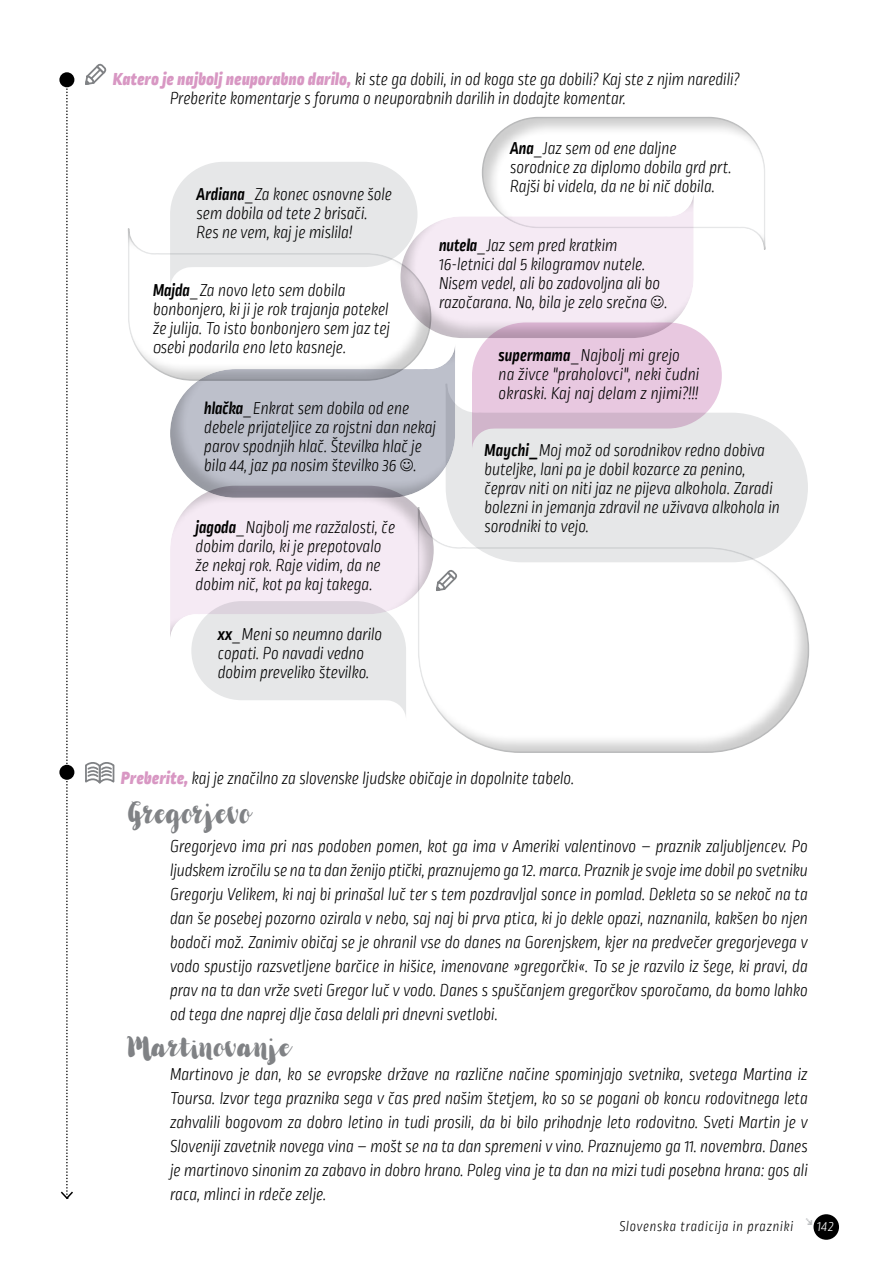
<style>
.page{position:relative;width:893px;height:1263px;background:#fff}
.page>*{position:absolute;margin:0;border:0;box-sizing:border-box;transform-origin:0 0}
.t1{font:29.7px "Kinfolk Pro Smooth";letter-spacing:.01em;color:#808285;scale:.91 1}
.t2{font:27px "Kinfolk Pro Smooth";letter-spacing:.01em;color:#808285}
.t3{font:italic 300 18.15px/19px "Ropa Mix PTT";letter-spacing:-.01em;color:#000;scale:.91 1}
.t4{font:italic 300 14.85px "Ropa Mix PTT";letter-spacing:.05em;color:#000;scale:.91 1}
.s1{font-weight:900;font-size:18.3px;color:#d897c3}
.s2{font-weight:700}
.s3{color:#fff}
</style>
<div class="page">
<svg style="left:85px;top:64px;width:22px;height:21px"></svg>
<div style="left:59px;top:72px;width:15px;height:15px;background:#000;border-radius:50%"></div>
<svg style="left:59px;top:79px;width:16px;height:1120px"></svg>
<svg style="left:85px;top:762px;width:30px;height:22px"></svg>
<div style="left:157px;top:343px;width:312px;height:165px;background:#000;opacity:.2"></div>
<div style="left:157px;top:475px;width:290px;height:166px;background:#fff"></div>
<svg style="left:766px;top:421px;width:42px;height:84px"></svg>
<div style="left:404px;top:505px;width:418px;height:258px;background:#000;opacity:.2"></div>
<div style="left:813px;top:1214px;width:26px;height:26px;background:#000;border-radius:50%"></div>
<svg style="left:170px;top:116px;width:596px;height:604px"></svg>
<p class="t3" style="left:170px;top:71px;width:628px;text-indent:-57px"><span class="s1">Katero je najbolj neuporabno darilo,</span> ki ste ga dobili, in od koga ste ga dobili? Kaj ste z njim naredili?<br>Preberite komentarje s foruma o neuporabnih darilih in dodajte komentar.</p>
<p class="t3" style="left:510px;top:140px;width:245px"><span class="s2">Ana</span>_Jaz sem od ene daljne sorodnice za diplomo dobila grd prt.<br>Rajši bi videla, da ne bi nič dobila.</p>
<p class="t3" style="left:197px;top:186px;width:216px"><span class="s2">Ardiana</span>_Za konec osnovne šole sem dobila od tete 2 brisači.<br>Res ne vem, kaj je mislila!</p>
<p class="t3" style="left:439px;top:237px;width:253px"><span class="s2">nutela</span>_Jaz sem pred kratkim 16-letnici dal 5 kilogramov nutele.<br>Nisem vedel, ali bo zadovoljna ali bo razočarana. No, bila je zelo srečna .</p>
<p class="t3" style="left:153px;top:281px;width:262px"><span class="s2">Majda</span>_Za novo leto sem dobila bonbonjero, ki ji je rok trajanja potekel že julija. To isto bonbonjero sem jaz tej osebi podarila eno leto kasneje.</p>
<p class="t3" style="left:499px;top:347px;width:222px"><span class="s2">supermama</span>_Najbolj mi grejo na živce "praholovci", neki čudni okraski. Kaj naj delam z njimi?!!!</p>
<p class="t3" style="left:204px;top:400px;width:256px"><span class="s2">hlačka</span>_Enkrat sem dobila od ene debele prijateljice za rojstni dan nekaj parov spodnjih hlač. Številka hlač je bila 44, jaz pa nosim številko 36 .</p>
<p class="t3" style="left:484px;top:442px;width:326px"><span class="s2">Maychi_</span>Moj mož od sorodnikov redno dobiva buteljke, lani pa je dobil kozarce za penino, čeprav niti on niti jaz ne pijeva alkohola. Zaradi bolezni in jemanja zdravil ne uživava alkohola in sorodniki to vejo.</p>
<p class="t3" style="left:196px;top:519px;width:221px"><span class="s2">jagoda</span>_Najbolj me razžalosti, če dobim darilo, ki je prepotovalo že nekaj rok. Raje vidim, da ne dobim nič, kot pa kaj takega.</p>
<p class="t3" style="left:218px;top:625px;width:182px"><span class="s2">xx</span>_Meni so neumno darilo copati. Po navadi vedno dobim preveliko številko.</p>
<p class="t3" style="left:121px;top:769px;width:500px"><span class="s1">Preberite,</span> kaj je značilno za slovenske ljudske običaje in dopolnite tabelo.</p>
<h1 class="t1" style="left:128px;top:794px;width:137px">Gregorjevo</h1>
<p class="t3" style="left:170px;top:835px;width:702px;line-height:24px;text-align:justify">Gregorjevo ima pri nas podoben pomen, kot ga ima v Ameriki valentinovo – praznik zaljubljencev. Po ljudskem izročilu se na ta dan ženijo ptički, praznujemo ga 12. marca. Praznik je svoje ime dobil po svetniku Gregorju Velikem, ki naj bi prinašal luč ter s tem pozdravljal sonce in pomlad. Dekleta so se nekoč na ta dan še posebej pozorno ozirala v nebo, saj naj bi prva ptica, ki jo dekle opazi, naznanila, kakšen bo njen bodoči mož. Zanimiv običaj se je ohranil vse do danes na Gorenjskem, kjer na predvečer gregorjevega v vodo spustijo razsvetljene barčice in hišice, imenovane »gregorčki«. To se je razvilo iz šege, ki pravi, da prav na ta dan vrže sveti Gregor luč v vodo. Danes s spuščanjem gregorčkov sporočamo, da bomo lahko od tega dne naprej dlje časa delali pri dnevni svetlobi.</p>
<h2 class="t2" style="left:128px;top:1030px;width:164px">Martinovanje</h2>
<p class="t3" style="left:170px;top:1063px;width:702px;line-height:24px;text-align:justify">Martinovo je dan, ko se evropske države na različne načine spominjajo svetnika, svetega Martina iz Toursa. Izvor tega praznika sega v čas pred našim štetjem, ko so se pogani ob koncu rodovitnega leta zahvalili bogovom za dobro letino in tudi prosili, da bi bilo prihodnje leto rodovitno. Sveti Martin je v Sloveniji zavetnik novega vina – mošt se na ta dan spremeni v vino. Praznujemo ga 11. novembra. Danes je martinovo sinonim za zabavo in dobro hrano. Poleg vina je ta dan na mizi tudi posebna hrana: gos ali raca, mlinci in rdeče zelje.</p>
<p class="t4" style="left:619px;top:1218px;width:237px">Slovenska tradicija in prazniki <sup>↘</sup> <span class="s3">142</span></p>
</div>
